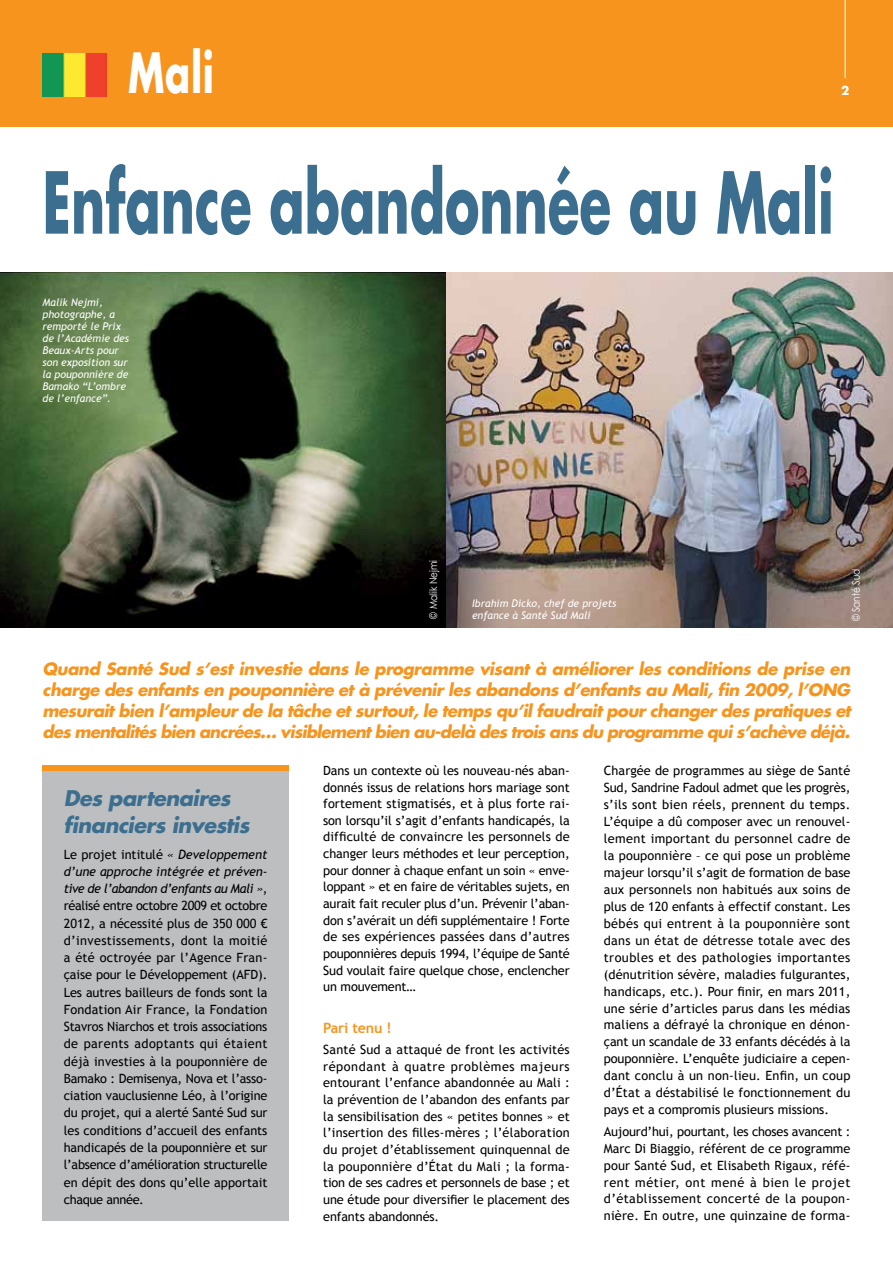
<style>
.page{position:relative;width:893px;height:1263px;background:#fff}
.page>*{position:absolute;margin:0;border:0;box-sizing:border-box;transform-origin:0 0}
.t1{font:700 82.95px "Futura";color:#3b6e8f;scale:.62 1}
.t2{font:700 54px "Futura";color:#fff;scale:.68 1}
.t3{font:italic 700 21px/27px "Futura";letter-spacing:-.025em;color:#3b6e8f}
.t4{font:italic 700 16.5px/21px "Futura";letter-spacing:-.025em;color:#f7941e}
.t5{font:700 14.25px "Trebuchet MS";color:#f7941e}
.t6{font:12.75px/17px "Trebuchet MS";letter-spacing:-.005em;color:#000;text-align:justify}
.t7{font:700 12px "Futura";color:#fff}
.t8{font:italic 10.5px/12px "Trebuchet MS";color:#fff}
.t9{font:10.5px "Century Gothic";color:#fff;scale:.85 1}
.s1{font-style:italic}
</style>
<div class="page">
<div style="left:0;top:0;width:893px;height:126px;background:#f7941e"></div>
<img style="left:43px;top:53px;width:64px;height:43px">
<div style="left:43px;top:765px;width:246px;height:455px;background:#bcbec0"></div>
<div style="left:43px;top:765px;width:246px;height:6px;background:#f7941e"></div>
<hr style="left:845px;top:0;width:1px;height:78px;background:#fff">
<img style="left:0;top:272px;width:893px;height:355px">
<h2 class="t2" style="left:128px;top:35px;width:128px">Mali</h2>
<p class="t7" style="left:841px;top:83px;width:10px">2</p>
<h1 class="t1" style="left:43px;top:145px;width:1277px">Enfance abandonnée au Mali</h1>
<p class="t8" style="left:43px;top:297px;width:88px">Malik Nejmi, photographe, a remporté le Prix de l’Académie des<br>Beaux-Arts pour son exposition sur la pouponnière de<br>Bamako “L’ombre de l’enfance”.</p>
<p class="t9" style="left:427px;top:619px;width:71px;rotate:-90deg">© Malik Nejmi</p>
<p class="t9" style="left:850px;top:621px;width:64px;rotate:-90deg">© Santé Sud</p>
<p class="t8" style="left:472px;top:597px;width:146px">Ibrahim Dicko, chef de projets enfance à Santé Sud Mali</p>
<p class="t4" style="left:43px;top:657px;width:811px">Quand Santé Sud s’est investie dans le programme visant à améliorer les conditions de prise en charge des enfants en pouponnière et à prévenir les abandons d’enfants au Mali, fin 2009, l’ONG mesurait bien l’ampleur de la tâche et surtout, le temps qu’il faudrait pour changer des pratiques et des mentalités bien ancrées… visiblement bien au-delà des trois ans du programme qui s’achève déjà.</p>
<h3 class="t3" style="left:64px;top:784px;width:187px">Des partenaires financiers investis</h3>
<p class="t6" style="left:64px;top:846px;width:205px">Le projet intitulé <span class="s1">« Developpement d’une approche intégrée et préven&shy;tive de l’abandon d’enfants au Mali »</span>, réalisé entre octobre 2009 et octobre 2012, a nécessité plus de 350 000 € d’investissements, dont la moitié a été octroyée par l’Agence Fran&shy;çaise pour le Développement (AFD).<br>Les autres bailleurs de fonds sont la Fondation Air France, la Fondation Stavros Niarchos et trois associations de parents adoptants qui étaient déjà investies à la pouponnière de Bamako : Demisenya, Nova et l’asso&shy;ciation vauclusienne Léo, à l’origine du projet, qui a alerté Santé Sud sur les conditions d’accueil des enfants handicapés de la pouponnière et sur l’absence d’amélioration structurelle en dépit des dons qu’elle apportait chaque année.</p>
<p class="t6" style="left:323px;top:762px;width:248px">Dans un contexte où les nouveau-nés aban&shy;donnés issus de relations hors mariage sont fortement stigmatisés, et à plus forte rai&shy;son lorsqu’il s’agit d’enfants handicapés, la difficulté de convaincre les personnels de changer leurs méthodes et leur perception, pour donner à chaque enfant un soin « enve&shy;loppant » et en faire de véritables sujets, en aurait fait reculer plus d’un. Prévenir l’aban&shy;don s’avérait un défi supplémentaire ! Forte de ses expériences passées dans d’autres pouponnières depuis 1994, l’équipe de Santé Sud voulait faire quelque chose, enclencher un mouvement…</p>
<p class="t5" style="left:323px;top:1019px;width:70px">Pari tenu !</p>
<p class="t6" style="left:323px;top:1041px;width:248px">Santé Sud a attaqué de front les activités répondant à quatre problèmes majeurs entourant l’enfance abandonnée au Mali : la prévention de l’abandon des enfants par la sensibilisation des « petites bonnes » et l’insertion des filles-mères ; l’élaboration du projet d’établissement quinquennal de la pouponnière d’État du Mali ; la forma&shy;tion de ses cadres et personnels de base ; et une étude pour diversifier le placement des enfants abandonnés.</p>
<p class="t6" style="left:604px;top:762px;width:248px">Chargée de programmes au siège de Santé Sud, Sandrine Fadoul admet que les progrès, s’ils sont bien réels, prennent du temps.<br>L’équipe a dû composer avec un renouvel&shy;lement important du personnel cadre de la pouponnière – ce qui pose un problème majeur lorsqu’il s’agit de formation de base aux personnels non habitués aux soins de plus de 120 enfants à effectif constant. Les bébés qui entrent à la pouponnière sont dans un état de détresse totale avec des troubles et des pathologies importantes (dénutrition sévère, maladies fulgurantes, handicaps, etc.). Pour finir, en mars 2011, une série d’articles parus dans les médias maliens a défrayé la chronique en dénon&shy;çant un scandale de 33 enfants décédés à la pouponnière. L’enquête judiciaire a cepen&shy;dant conclu à un non-lieu. Enfin, un coup d’État a déstabilisé le fonctionnement du pays et a compromis plusieurs missions.</p>
<p class="t6" style="left:604px;top:1123px;width:248px">Aujourd’hui, pourtant, les choses avancent :<br>Marc Di Biaggio, référent de ce programme pour Santé Sud, et Elisabeth Rigaux, réfé&shy;rent métier, ont mené à bien le projet d’établissement concerté de la poupon&shy;nière. En outre, une quinzaine de forma-</p>
</div>
